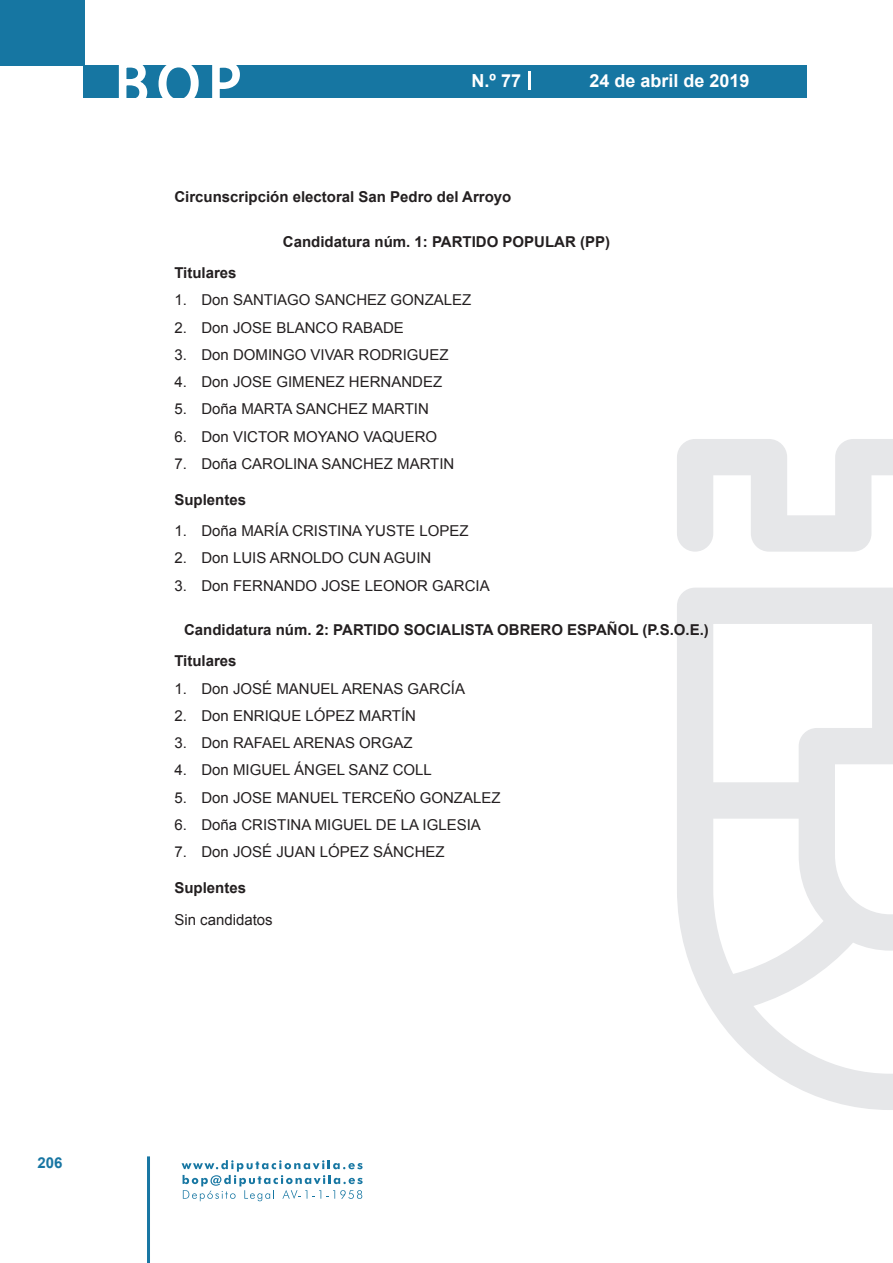
<style>
.page{position:relative;width:893px;height:1263px;background:#fff}
.page>*{position:absolute;margin:0;border:0;box-sizing:border-box;transform-origin:0 0}
.t1{font:500 61.5px "Avant Garde";color:#fff}
.t2{font:700 18px "Arial";color:#fff}
.t3{font:15px "Arial";color:#231f20}
.t4{font:700 15px/31.5px "Arial";color:#231f20}
.t5{font:700 15px "Arial";color:#1876a3}
</style>
<div class="page">
<div style="left:0;top:0;width:85px;height:65px;background:#1676a2"></div>
<div style="left:84px;top:65px;width:723px;height:33px;background:#1676a2"></div>
<svg style="left:118px;top:65px;width:30px;height:33px"></svg>
<svg style="left:158px;top:65px;width:41px;height:33px"></svg>
<svg style="left:212px;top:65px;width:28px;height:33px"></svg>
<svg style="left:182px;top:1160px;width:181px;height:41px"></svg>
<hr style="left:147px;top:1156px;width:3px;height:107px;background:#1876a3">
<svg style="left:529px;top:71px;width:2px;height:19px"></svg>
<svg style="left:677px;top:439px;width:216px;height:671px"></svg>
<h1 class="t1" style="left:115px;top:46px;width:128px">BOP</h1>
<p class="t2" style="left:472px;top:69px;width:51px">N.º 77</p>
<p class="t2" style="left:589px;top:69px;width:162px">24 de abril de 2019</p>
<p class="t4" style="left:174px;top:182px;width:339px">Circunscripción electoral San Pedro del Arroyo</p>
<p class="t4" style="left:283px;top:226px;width:329px">Candidatura núm. 1: PARTIDO POPULAR (PP)</p>
<p class="t4" style="left:174px;top:257px;width:64px">Titulares</p>
<p class="t3" style="left:174px;top:290px;width:299px">1. Don SANTIAGO SANCHEZ GONZALEZ</p>
<p class="t3" style="left:174px;top:317px;width:231px">2. Don JOSE BLANCO RABADE</p>
<p class="t3" style="left:174px;top:345px;width:276px">3. Don DOMINGO VIVAR RODRIGUEZ</p>
<p class="t3" style="left:174px;top:372px;width:269px">4. Don JOSE GIMENEZ HERNANDEZ</p>
<p class="t3" style="left:174px;top:399px;width:256px">5. Doña MARTA SANCHEZ MARTIN</p>
<p class="t3" style="left:174px;top:426px;width:264px">6. Don VICTOR MOYANO VAQUERO</p>
<p class="t3" style="left:174px;top:454px;width:282px">7. Doña CAROLINA SANCHEZ MARTIN</p>
<p class="t4" style="left:174px;top:484px;width:73px">Suplentes</p>
<p class="t3" style="left:174px;top:521px;width:296px">1. Doña MARÍA CRISTINA YUSTE LOPEZ</p>
<p class="t3" style="left:174px;top:548px;width:259px">2. Don LUIS ARNOLDO CUN AGUIN</p>
<p class="t3" style="left:174px;top:575px;width:317px">3. Don FERNANDO JOSE LEONOR GARCIA</p>
<p class="t4" style="left:174px;top:614px;width:536px;text-indent:10px">Candidatura núm. 2: PARTIDO SOCIALISTA OBRERO ESPAÑOL (P.S.O.E.)<br>Titulares</p>
<p class="t3" style="left:174px;top:679px;width:292px">1. Don JOSÉ MANUEL ARENAS GARCÍA</p>
<p class="t3" style="left:174px;top:706px;width:243px">2. Don ENRIQUE LÓPEZ MARTÍN</p>
<p class="t3" style="left:174px;top:733px;width:240px">3. Don RAFAEL ARENAS ORGAZ</p>
<p class="t3" style="left:174px;top:760px;width:259px">4. Don MIGUEL ÁNGEL SANZ COLL</p>
<p class="t3" style="left:174px;top:788px;width:328px">5. Don JOSE MANUEL TERCEÑO GONZALEZ</p>
<p class="t3" style="left:174px;top:815px;width:308px">6. Doña CRISTINA MIGUEL DE LA IGLESIA</p>
<p class="t3" style="left:174px;top:842px;width:272px">7. Don JOSÉ JUAN LÓPEZ SÁNCHEZ</p>
<p class="t4" style="left:174px;top:872px;width:73px">Suplentes</p>
<p class="t3" style="left:174px;top:909px;width:100px">Sin candidatos</p>
<p class="t5" style="left:37px;top:1153px;width:27px">206</p>
</div>
